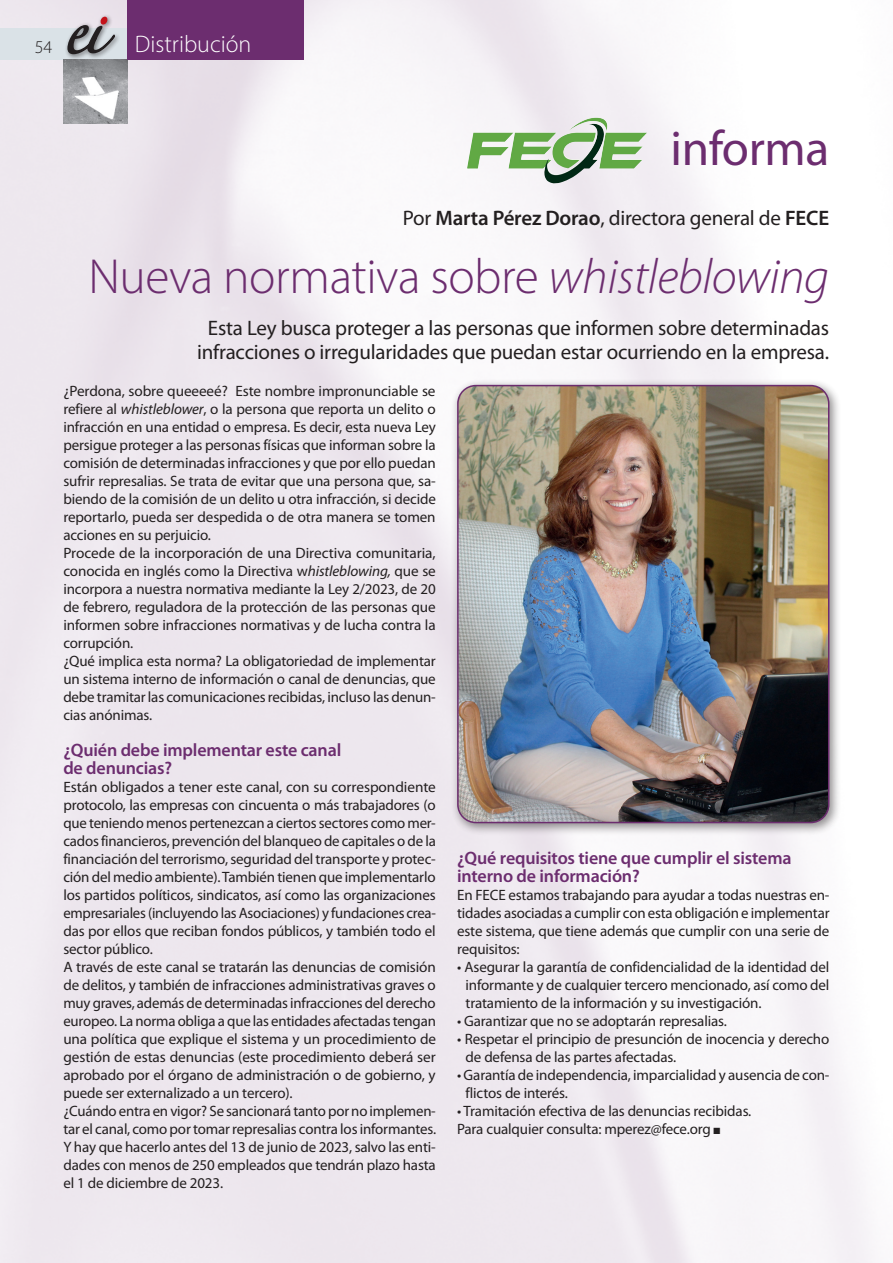
<style>
.page{position:relative;width:893px;height:1263px;background:#fff}
.page>*{position:absolute;margin:0;border:0;box-sizing:border-box;transform-origin:0 0}
.TIT_DISTRIBUCION{font:300 49.5px "Myriad Pro";letter-spacing:-.01em;color:#6c2d6f}
.TEXTO_estilPArrafo{font:49.5px "Myriad Pro";letter-spacing:-.01em;color:#6c2d6f}
.t1{font:300 24px "Myriad Pro";color:#fff}
.SUBTITOL{font:21px "Myriad Pro";letter-spacing:-.01em;color:#231f20}
.tituletDistribucion{font:600 18px/18px "Myriad Pro";letter-spacing:-.01em;color:#6c2d6f}
.t2{font:300 18px "Myriad Pro";color:#231f20}
.TEXT_PLA{font:15px/18px "Myriad Pro";letter-spacing:-.01em;color:#231f20;text-align:justify}
.s1{font-weight:600}
.s2{font-style:italic}
</style>
<div class="page">
<img style="left:0;top:0;width:874px;height:1263px">
<div style="left:0;top:28px;width:128px;height:32px;background:#dae2e7"></div>
<img style="left:64px;top:60px;width:64px;height:63px">
<div style="left:127px;top:0;width:177px;height:60px;background:#6c2d6f"></div>
<div style="left:65px;top:14px;width:56px;height:46px;background:#e9e2ea"></div>
<div style="left:65px;top:22px;width:56px;height:38px;background:#231f20;opacity:.4"></div>
<svg style="left:67px;top:15px;width:49px;height:40px"></svg>
<img style="left:508px;top:118px;width:100px;height:66px">
<div style="left:451px;top:379px;width:391px;height:456px;background:#231f20;opacity:.5"></div>
<img style="left:458px;top:386px;width:371px;height:436px">
<div style="left:457px;top:385px;width:372px;height:438px;border:2px solid #6c2d6f;border-radius:18px"></div>
<p class="t2" style="left:35px;top:36px;width:19px">54</p>
<p class="t1" style="left:135px;top:30px;width:118px">Distribución</p>
<p class="TEXTO_estilPArrafo" style="left:671px;top:118px;width:160px">informa</p>
<p class="SUBTITOL" style="left:403px;top:205px;width:428px">Por <span class="s1">Marta Pérez Dorao</span>, directora general de <span class="s1">FECE</span></p>
<p class="TIT_DISTRIBUCION" style="left:88px;top:246px;width:742px">Nueva normativa sobre <span class="s2">whistleblowing</span></p>
<p class="SUBTITOL" style="left:208px;top:315px;width:623px">Esta Ley busca proteger a las personas que informen sobre determinadas</p>
<p class="SUBTITOL" style="left:197px;top:339px;width:634px">infracciones o irregularidades que puedan estar ocurriendo en la empresa.</p>
<p class="TEXT_PLA" style="left:63px;top:382px;width:374px">¿Perdona, sobre queeeeé? Este nombre impronunciable se refiere al <span class="s2">whistleblower</span>, o la persona que reporta un delito o infracción en una entidad o empresa. Es decir, esta nueva Ley persigue proteger a las personas físicas que informan sobre la comisión de determinadas infracciones y que por ello puedan sufrir represalias. Se trata de evitar que una persona que, sa&shy;biendo de la comisión de un delito u otra infracción, si decide reportarlo, pueda ser despedida o de otra manera se tomen acciones en su perjuicio.</p>
<p class="TEXT_PLA" style="left:63px;top:544px;width:374px">Procede de la incorporación de una Directiva comunitaria, conocida en inglés como la Directiva w<span class="s2">histleblowing,</span> que se incorpora a nuestra normativa mediante la Ley 2/2023, de 20 de febrero, reguladora de la protección de las personas que informen sobre infracciones normativas y de lucha contra la corrupción.</p>
<p class="TEXT_PLA" style="left:63px;top:652px;width:374px">¿Qué implica esta norma? La obligatoriedad de implementar un sistema interno de información o canal de denuncias, que debe tramitar las comunicaciones recibidas, incluso las denun&shy;cias anónimas.</p>
<p class="tituletDistribucion" style="left:63px;top:741px;width:279px">¿Quién debe implementar este canal</p>
<p class="tituletDistribucion" style="left:63px;top:759px;width:110px">de denuncias?</p>
<p class="TEXT_PLA" style="left:63px;top:778px;width:374px">Están obligados a tener este canal, con su correspondiente protocolo, las empresas con cincuenta o más trabajadores (o que teniendo menos pertenezcan a ciertos sectores como mer&shy;cados financieros, prevención del blanqueo de capitales o de la financiación del terrorismo, seguridad del transporte y protec&shy;ción del medio ambiente). También tienen que implementarlo los partidos políticos, sindicatos, así como las organizaciones empresariales (incluyendo las Asociaciones) y fundaciones crea&shy;das por ellos que reciban fondos públicos, y también todo el sector público.</p>
<p class="TEXT_PLA" style="left:63px;top:958px;width:374px">A través de este canal se tratarán las denuncias de comisión de delitos, y también de infracciones administrativas graves o muy graves, además de determinadas infracciones del derecho europeo. La norma obliga a que las entidades afectadas tengan una política que explique el sistema y un procedimiento de gestión de estas denuncias (este procedimiento deberá ser aprobado por el órgano de administración o de gobierno, y puede ser externalizado a un tercero).</p>
<p class="TEXT_PLA" style="left:63px;top:1102px;width:374px">¿Cuándo entra en vigor? Se sancionará tanto por no implemen&shy;tar el canal, como por tomar represalias contra los informantes.<br>Y hay que hacerlo antes del 13 de junio de 2023, salvo las enti&shy;dades con menos de 250 empleados que tendrán plazo hasta el 1 de diciembre de 2023.</p>
<p class="tituletDistribucion" style="left:457px;top:848px;width:336px">¿Qué requisitos tiene que cumplir el sistema interno de información?</p>
<p class="TEXT_PLA" style="left:457px;top:885px;width:374px">En FECE estamos trabajando para ayudar a todas nuestras en&shy;tidades asociadas a cumplir con esta obligación e implementar este sistema, que tiene además que cumplir con una serie de requisitos:</p>
<p class="TEXT_PLA" style="left:466px;top:957px;width:365px;text-indent:-9px">• Asegurar la garantía de confidencialidad de la identidad del informante y de cualquier tercero mencionado, así como del tratamiento de la información y su investigación.</p>
<p class="TEXT_PLA" style="left:457px;top:1011px;width:271px">• Garantizar que no se adoptarán represalias.</p>
<p class="TEXT_PLA" style="left:466px;top:1029px;width:365px;text-indent:-9px">• Respetar el principio de presunción de inocencia y derecho de defensa de las partes afectadas.</p>
<p class="TEXT_PLA" style="left:466px;top:1065px;width:365px;text-indent:-9px">• Garantía de independencia, imparcialidad y ausencia de con&shy;flictos de interés.</p>
<p class="TEXT_PLA" style="left:457px;top:1101px;width:296px">• Tramitación efectiva de las denuncias recibidas.</p>
<p class="TEXT_PLA" style="left:457px;top:1119px;width:265px">Para cualquier consulta: mperez@fece.org ■</p>
</div>
